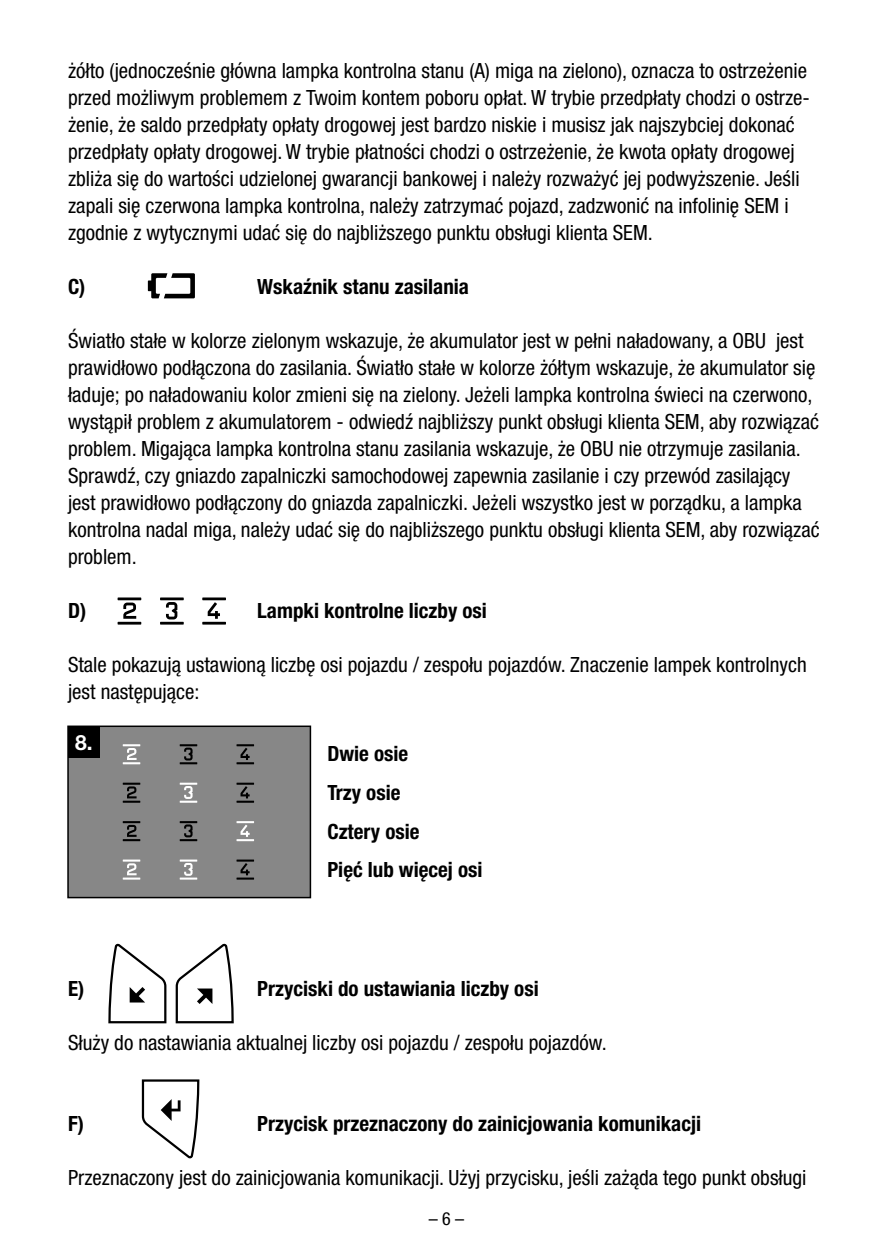
<style>
.page{position:relative;width:893px;height:1259px;background:#fff}
.page>*{position:absolute;margin:0;border:0;box-sizing:border-box;transform-origin:0 0}
.t1{font:condensed 21px/27px "Helvetica Neue LT Pro";color:#000}
.t2{font:700 condensed 21px/38.7px "Helvetica Neue LT Pro";color:#000}
.t3{font:700 21px "Helvetica Neue LT Pro";color:#fff}
.t4{font:condensed 18px "Helvetica Neue LT Pro";color:#000}
</style>
<div class="page">
<svg style="left:148px;top:273px;width:47px;height:25px"></svg>
<svg style="left:108px;top:943px;width:59px;height:81px"></svg>
<svg style="left:175px;top:943px;width:59px;height:81px"></svg>
<hr style="left:202px;top:597px;width:24px;height:3px;background:#000">
<hr style="left:202px;top:622px;width:24px;height:2px;background:#000">
<hr style="left:160px;top:597px;width:24px;height:3px;background:#000">
<hr style="left:160px;top:622px;width:24px;height:2px;background:#000">
<hr style="left:118px;top:597px;width:23px;height:3px;background:#000">
<hr style="left:118px;top:622px;width:23px;height:2px;background:#000">
<svg style="left:208px;top:602px;width:12px;height:17px"></svg>
<svg style="left:123px;top:602px;width:13px;height:17px"></svg>
<svg style="left:166px;top:602px;width:11px;height:17px"></svg>
<div style="left:68px;top:726px;width:242px;height:171px;background:#878787"></div>
<div style="left:67px;top:725px;width:244px;height:173px;border:2px solid #000"></div>
<svg style="left:236px;top:744px;width:18px;height:20px"></svg>
<svg style="left:123px;top:744px;width:17px;height:20px"></svg>
<svg style="left:180px;top:744px;width:17px;height:20px"></svg>
<svg style="left:236px;top:782px;width:18px;height:20px"></svg>
<svg style="left:123px;top:782px;width:17px;height:20px"></svg>
<svg style="left:180px;top:782px;width:17px;height:20px"></svg>
<svg style="left:236px;top:821px;width:18px;height:20px"></svg>
<svg style="left:123px;top:821px;width:17px;height:20px"></svg>
<svg style="left:180px;top:821px;width:17px;height:20px"></svg>
<svg style="left:236px;top:859px;width:18px;height:20px"></svg>
<svg style="left:123px;top:859px;width:17px;height:20px"></svg>
<svg style="left:180px;top:859px;width:17px;height:20px"></svg>
<div style="left:68px;top:726px;width:32px;height:32px;background:#000"></div>
<svg style="left:141px;top:1079px;width:59px;height:80px"></svg>
<p class="t1" style="left:68px;top:57px;width:743px">żółto (jednocześnie główna lampka kontrolna stanu (A) miga na zielono), oznacza to ostrzeżenie przed możliwym problemem z Twoim kontem poboru opłat. W trybie przedpłaty chodzi o ostrze&shy;żenie, że saldo przedpłaty opłaty drogowej jest bardzo niskie i musisz jak najszybciej dokonać przedpłaty opłaty drogowej. W trybie płatności chodzi o ostrzeżenie, że kwota opłaty drogowej zbliża się do wartości udzielonej gwarancji bankowej i należy rozważyć jej podwyższenie. Jeśli zapali się czerwona lampka kontrolna, należy zatrzymać pojazd, zadzwonić na infolinię SEM i zgodnie z wytycznymi udać się do najbliższego punktu obsługi klienta SEM.</p>
<p class="t2" style="left:68px;top:267px;width:19px">C)</p>
<p class="t2" style="left:257px;top:267px;width:213px">Wskaźnik stanu zasilania</p>
<p class="t1" style="left:68px;top:327px;width:753px">Światło stałe w kolorze zielonym wskazuje, że akumulator jest w pełni naładowany, a OBU jest prawidłowo podłączona do zasilania. Światło stałe w kolorze żółtym wskazuje, że akumulator się ładuje; po naładowaniu kolor zmieni się na zielony. Jeżeli lampka kontrolna świeci na czerwono, wystąpił problem z akumulatorem - odwiedź najbliższy punkt obsługi klienta SEM, aby rozwiązać problem. Migająca lampka kontrolna stanu zasilania wskazuje, że OBU nie otrzymuje zasilania.<br>Sprawdź, czy gniazdo zapalniczki samochodowej zapewnia zasilanie i czy przewód zasilający jest prawidłowo podłączony do gniazda zapalniczki. Jeżeli wszystko jest w porządku, a lampka kontrolna nadal miga, należy udać się do najbliższego punktu obsługi klienta SEM, aby rozwiązać problem.</p>
<p class="t2" style="left:68px;top:591px;width:20px">D)</p>
<p class="t2" style="left:257px;top:591px;width:231px">Lampki kontrolne liczby osi</p>
<p class="t1" style="left:68px;top:651px;width:740px">Stale pokazują ustawioną liczbę osi pojazdu / zespołu pojazdów. Znaczenie lampek kontrolnych jest następujące:</p>
<p class="t3" style="left:75px;top:729px;width:19px">8.</p>
<p class="t2" style="left:327px;top:733px;width:157px">Dwie osie<br>Trzy osie<br>Cztery osie<br>Pięć lub więcej osi</p>
<p class="t2" style="left:68px;top:969px;width:18px">E)</p>
<p class="t2" style="left:257px;top:969px;width:283px">Przyciski do ustawiania liczby osi</p>
<p class="t1" style="left:68px;top:1029px;width:540px">Służy do nastawiania aktualnej liczby osi pojazdu / zespołu pojazdów.</p>
<p class="t2" style="left:68px;top:1104px;width:17px">F)</p>
<p class="t2" style="left:257px;top:1104px;width:445px">Przycisk przeznaczony do zainicjowania komunikacji</p>
<p class="t1" style="left:68px;top:1164px;width:740px">Przeznaczony jest do zainicjowania komunikacji. Użyj przycisku, jeśli zażąda tego punkt obsługi</p>
<p class="t4" style="left:429px;top:1208px;width:37px">– 6 –</p>
</div>
